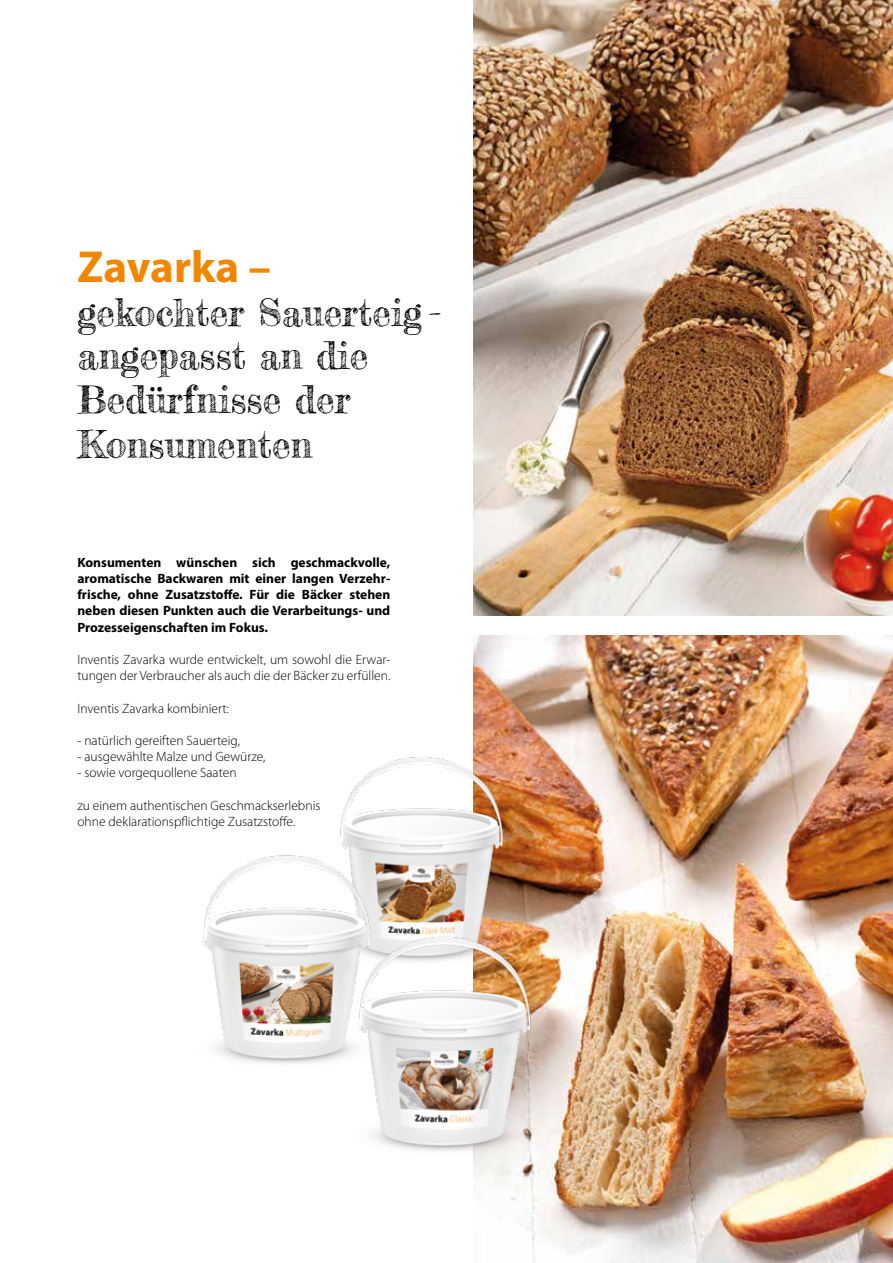
<style>
.page{position:relative;width:893px;height:1263px;background:#fff}
.page>*{position:absolute;margin:0;border:0;box-sizing:border-box;transform-origin:0 0}
.t1{font:700 45px "Myriad Pro";color:#f18700}
.t2{font:37.5px/44px "Frederickathe Great";color:#000}
.t3{font:300 13.5px/16.2px "Myriad Pro";color:#000}
.t4{font:700 13.5px/16.2px "Myriad Pro";color:#000;text-align:justify}
</style>
<div class="page">
<img style="left:474px;top:0;width:419px;height:615px">
<img style="left:474px;top:636px;width:419px;height:627px">
<img style="left:340px;top:741px;width:183px;height:179px">
<img style="left:203px;top:838px;width:196px;height:226px">
<img style="left:320px;top:920px;width:251px;height:255px">
<h1 class="t1" style="left:77px;top:238px;width:195px">Zavarka –</h1>
<h2 class="t2" style="left:77px;top:290px;width:365px">gekochter Sauerteig - angepasst an die<br>Bedürfnisse der<br>Konsumenten</h2>
<p class="t4" style="left:77px;top:554px;width:314px">Konsumenten wünschen sich geschmackvolle, aromatische Backwaren mit einer langen Verzehr&shy;frische, ohne Zusatzstoffe. Für die Bäcker stehen neben diesen Punkten auch die Verarbeitungs- und Prozesseigenschaften im Fokus.</p>
<p class="t3" style="left:77px;top:652px;width:314px">Inventis Zavarka wurde entwickelt, um sowohl die Erwar&shy;tungen der Verbraucher als auch die der Bäcker zu erfüllen.</p>
<p class="t3" style="left:77px;top:700px;width:153px">Inventis Zavarka kombiniert:</p>
<p class="t3" style="left:77px;top:733px;width:164px">- natürlich gereiften Sauerteig,</p>
<p class="t3" style="left:77px;top:749px;width:190px">- ausgewählte Malze und Gewürze,</p>
<p class="t3" style="left:77px;top:765px;width:161px">- sowie vorgequollene Saaten</p>
<p class="t3" style="left:77px;top:797px;width:245px">zu einem authentischen Geschmackserlebnis ohne deklarationspflichtige Zusatzstoffe.</p>
</div>
